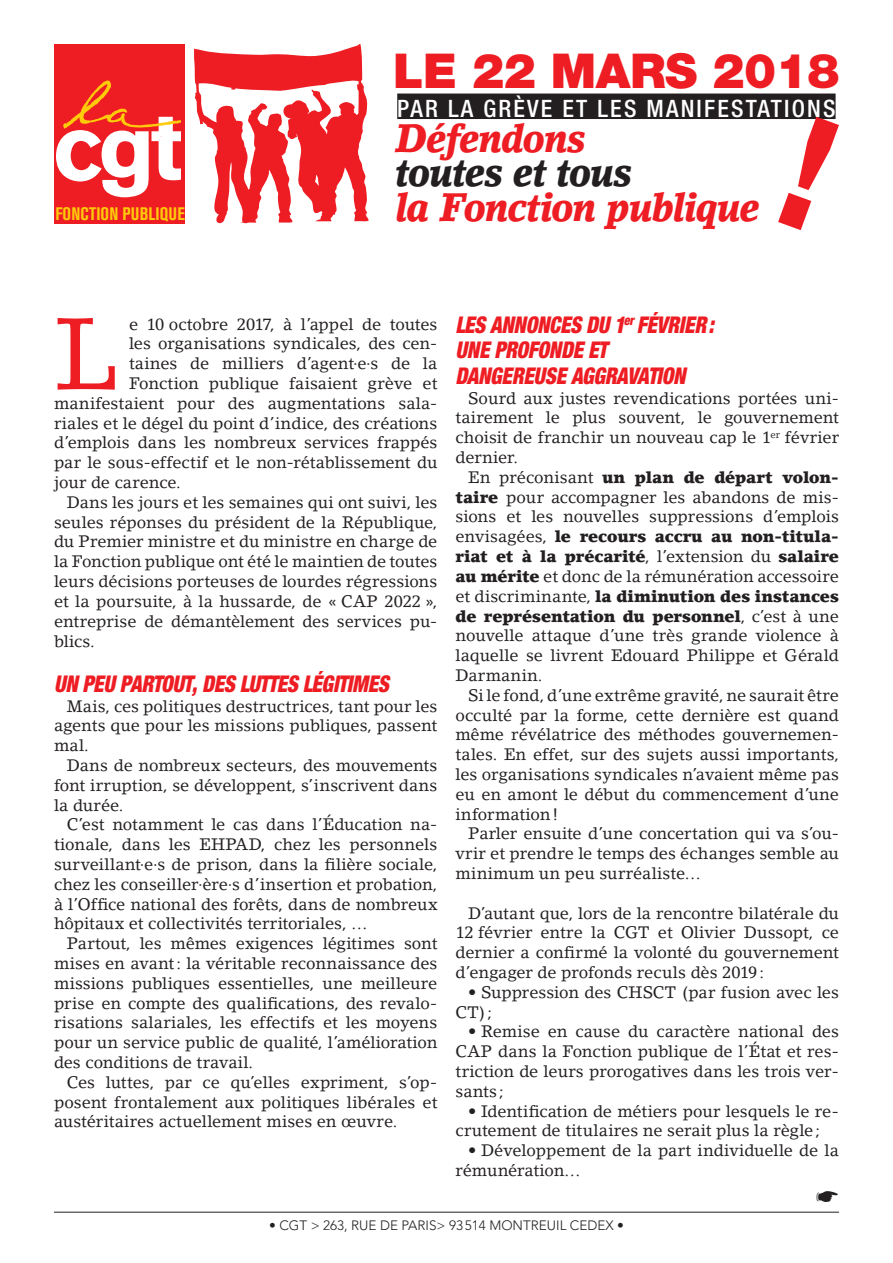
<style>
.page{position:relative;width:893px;height:1263px;background:#fff}
.page>*{position:absolute;margin:0;border:0;box-sizing:border-box;transform-origin:0 0}
.t1{font:100.35px "Lino Letter Std";color:#ee1d23}
.t2{font:900 48.15px "Helvetica Neue LT Std";letter-spacing:-.01em;color:#ee1d23}
.t3{font:italic 900 39.6px "Lino Letter Std";letter-spacing:-.03em;color:#ee1d23;scale:.91 1}
.t4{font:italic 900 39.6px "Lino Letter Std";letter-spacing:-.03em;color:#231f20;scale:.91 1}
.t5{font:500 condensed 24px "Helvetica Neue LT Std";letter-spacing:.09em;color:#fff}
.t6{font:italic 900 condensed 23.1px/25.5px "Helvetica Neue LT Std";letter-spacing:-.01em;color:#ee1d23;scale:.9 1}
.t7{font:700 condensed 18px "Akzidenz Grotesk BQ";letter-spacing:.01em;color:#feca0a}
.t8{font:16.5px/19.8px "Lino Letter Std";letter-spacing:-.005em;color:#231f20;text-align:justify}
.t9{font:300 13.5px "Avenir LT Std";color:#231f20}
.s1{font-weight:900}
</style>
<div class="page">
<div style="left:397px;top:94px;width:439px;height:25px;background:#231f20"></div>
<div style="left:54px;top:44px;width:131px;height:179px;background:#ee1d23"></div>
<svg style="left:56px;top:81px;width:125px;height:116px"></svg>
<svg style="left:194px;top:44px;width:174px;height:179px"></svg>
<svg style="left:778px;top:117px;width:61px;height:113px"></svg>
<hr style="left:54px;top:1212px;width:785px;height:1px;background:#231f20">
<p class="t7" style="left:55px;top:203px;width:131px">FONCTION PUBLIQUE</p>
<h2 class="t2" style="left:393px;top:42px;width:448px">LE 22 MARS 2018</h2>
<h3 class="t5" style="left:397px;top:94px;width:440px">PAR LA GRÈVE ET LES MANIFESTATIONS</h3>
<h3 class="t3" style="left:395px;top:114px;width:212px">Défendons</h3>
<h3 class="t4" style="left:395px;top:149px;width:262px">toutes et tous</h3>
<h3 class="t3" style="left:395px;top:183px;width:402px">la Fonction publique</h3>
<h1 class="t1" style="left:54px;top:293px;width:68px">L</h1>
<p class="t8" style="left:129px;top:314px;width:310px">e 10 octobre 2017, à l’appel de toutes</p>
<p class="t8" style="left:129px;top:334px;width:310px">les organisations syndicales, des cen-</p>
<p class="t8" style="left:129px;top:353px;width:310px">taines de milliers d’agent·e·s de la</p>
<p class="t8" style="left:129px;top:373px;width:310px">Fonction publique faisaient grève et</p>
<p class="t8" style="left:54px;top:393px;width:385px">manifestaient pour des augmentations sala-</p>
<p class="t8" style="left:54px;top:413px;width:385px">riales et le dégel du point d’indice, des créations</p>
<p class="t8" style="left:54px;top:433px;width:385px">d’emplois dans les nombreux services frappés</p>
<p class="t8" style="left:54px;top:452px;width:385px">par le sous-effectif et le non-rétablissement du</p>
<p class="t8" style="left:54px;top:472px;width:128px">jour de carence.</p>
<p class="t8" style="left:67px;top:492px;width:372px">Dans les jours et les semaines qui ont suivi, les</p>
<p class="t8" style="left:54px;top:512px;width:385px">seules réponses du président de la République,</p>
<p class="t8" style="left:54px;top:532px;width:385px">du Premier ministre et du ministre en charge de</p>
<p class="t8" style="left:54px;top:551px;width:385px">la Fonction publique ont été le maintien de toutes</p>
<p class="t8" style="left:54px;top:571px;width:385px">leurs décisions porteuses de lourdes régressions</p>
<p class="t8" style="left:54px;top:591px;width:385px">et la poursuite, à la hussarde, de « CAP 2022 »,</p>
<p class="t8" style="left:54px;top:611px;width:385px">entreprise de démantèlement des services pu-</p>
<p class="t8" style="left:54px;top:631px;width:42px">blics.</p>
<h3 class="t6" style="left:54px;top:671px;width:374px">UN PEU PARTOUT, DES LUTTES LÉGITIMES</h3>
<p class="t8" style="left:54px;top:696px;width:385px;text-indent:13px">Mais, ces politiques destructrices, tant pour les agents que pour les missions publiques, passent mal.</p>
<p class="t8" style="left:54px;top:755px;width:385px;text-indent:13px">Dans de nombreux secteurs, des mouvements font irruption, se développent, s’inscrivent dans la durée.</p>
<p class="t8" style="left:54px;top:815px;width:385px;text-indent:13px">C’est notamment le cas dans l’Éducation na&shy;tionale, dans les EHPAD, chez les personnels surveillant·e·s de prison, dans la filière sociale, chez les conseiller·ère·s d’insertion et probation, à l’Office national des forêts, dans de nombreux hôpitaux et collectivités territoriales, …</p>
<p class="t8" style="left:54px;top:933px;width:385px;text-indent:13px">Partout, les mêmes exigences légitimes sont mises en avant: la véritable reconnaissance des missions publiques essentielles, une meilleure prise en compte des qualifications, des revalo&shy;risations salariales, les effectifs et les moyens pour un service public de qualité, l’amélioration des conditions de travail.</p>
<p class="t8" style="left:54px;top:1072px;width:385px;text-indent:13px">Ces luttes, par ce qu’elles expriment, s’op&shy;posent frontalement aux politiques libérales et austéritaires actuellement mises en œuvre.</p>
<h3 class="t6" style="left:455px;top:312px;width:288px">LES ANNONCES DU 1<sup>er</sup> FÉVRIER:<br>UNE PROFONDE ET<br>DANGEREUSE AGGRAVATION</h3>
<p class="t8" style="left:455px;top:388px;width:385px;text-indent:13px">Sourd aux justes revendications portées uni&shy;tairement le plus souvent, le gouvernement choisit de franchir un nouveau cap le 1<sup>er</sup> février dernier.</p>
<p class="t8" style="left:455px;top:467px;width:385px;text-indent:13px">En préconisant <span class="s1">un plan de départ volon&shy;taire</span> pour accompagner les abandons de mis&shy;sions et les nouvelles suppressions d’emplois envisagées, <span class="s1">le recours accru au non-titula&shy;riat et à la précarité</span>, l’extension du <span class="s1">salaire au mérite</span> et donc de la rémunération accessoire et discriminante, <span class="s1">la diminution des instances de représentation du personnel</span>, c’est à une nouvelle attaque d’une très grande violence à laquelle se livrent Edouard Philippe et Gérald Darmanin.</p>
<p class="t8" style="left:455px;top:685px;width:385px;text-indent:13px">Si le fond, d’une extrême gravité, ne saurait être occulté par la forme, cette dernière est quand même révélatrice des méthodes gouvernemen&shy;tales. En effet, sur des sujets aussi importants, les organisations syndicales n’avaient même pas eu en amont le début du commencement d’une information!</p>
<p class="t8" style="left:455px;top:823px;width:385px;text-indent:13px">Parler ensuite d’une concertation qui va s’ou&shy;vrir et prendre le temps des échanges semble au minimum un peu surréaliste…</p>
<p class="t8" style="left:455px;top:903px;width:385px;text-indent:13px">D’autant que, lors de la rencontre bilatérale du 12 février entre la CGT et Olivier Dussopt, ce dernier a confirmé la volonté du gouvernement d’engager de profonds reculs dès 2019:</p>
<p class="t8" style="left:455px;top:982px;width:385px;text-indent:13px">• Suppression des CHSCT (par fusion avec les<br>CT);</p>
<p class="t8" style="left:455px;top:1021px;width:385px;text-indent:13px">• Remise en cause du caractère national des CAP dans la Fonction publique de l’État et res&shy;triction de leurs prorogatives dans les trois ver&shy;sants ;</p>
<p class="t8" style="left:455px;top:1101px;width:385px;text-indent:13px">• Identification de métiers pour lesquels le re&shy;crutement de titulaires ne serait plus la règle;</p>
<p class="t8" style="left:455px;top:1140px;width:385px;text-indent:13px">• Développement de la part individuelle de la rémunération…</p>
<p class="t9" style="left:269px;top:1217px;width:356px">• CGT &gt; 263, RUE DE PARIS&gt; 93514 MONTREUIL CEDEX •</p>
</div>
